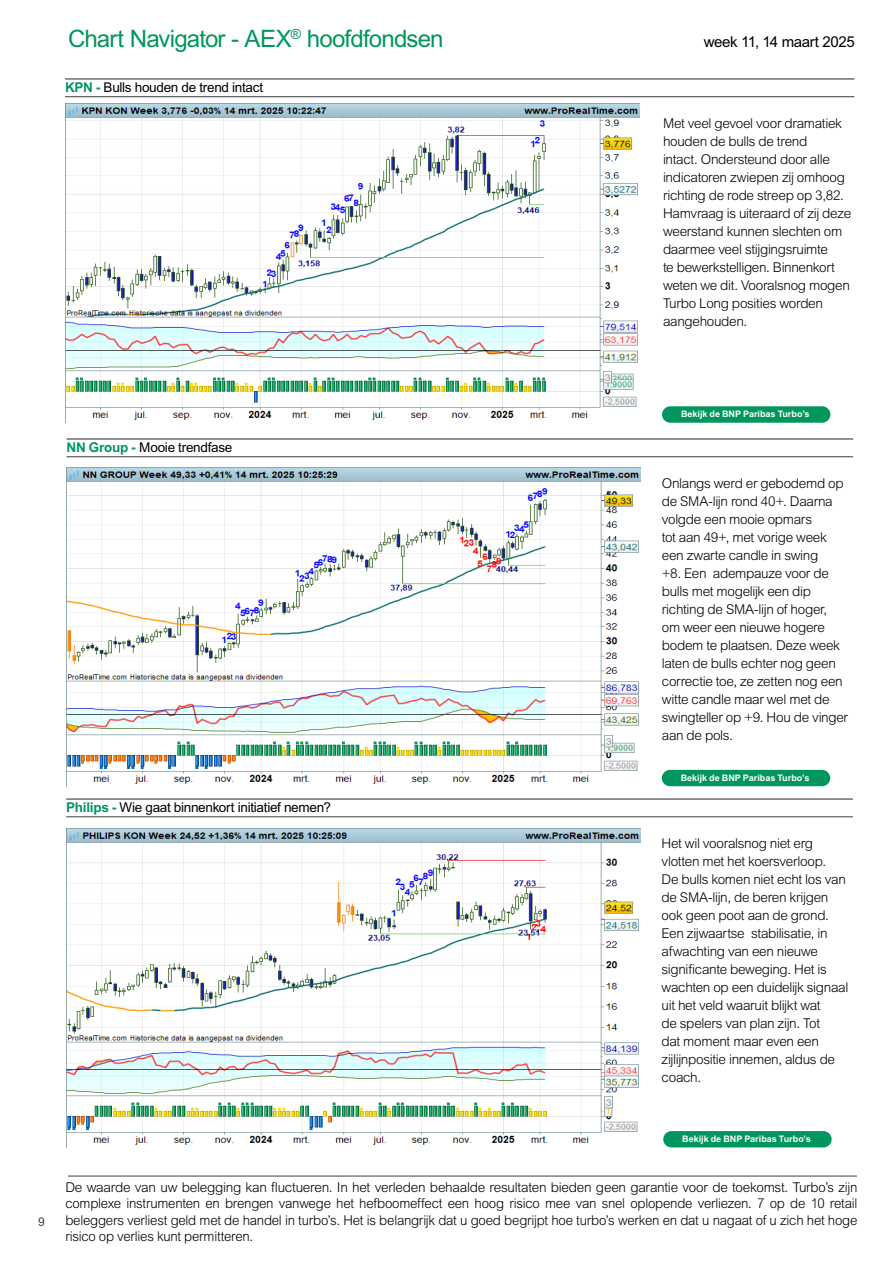
<style>
.page{position:relative;width:893px;height:1263px;background:#fff}
.page>*{position:absolute;margin:0;border:0;box-sizing:border-box;transform-origin:0 0}
.Heading_Table_Double{font:24px "Arial MT Std";letter-spacing:-.035em;color:#00965d}
.Heading_Table_Double-2{font:15px "Arial MT Std";letter-spacing:-.025em;color:#000}
.Body{font:300 13.5px/18px "Arial MT Std";letter-spacing:-.025em;color:#000}
.t1{font:13.5px "Arial MT Std";letter-spacing:-.02em;color:#000}
.t2{font:12px "Arial MT Std";color:#3e3e3f}
.t3{font:700 9px "Arial MT Std";color:#fff}
.s1{font-weight:700;color:#00965d}
</style>
<div class="page">
<hr style="left:68px;top:1175px;width:789px;height:2px;background:#78848a">
<div style="left:663px;top:1131px;width:169px;height:16px;background:#00965d;border-radius:8px"></div>
<hr style="left:66px;top:798px;width:787px;height:2px;background:#3e3e3f">
<hr style="left:66px;top:816px;width:787px;height:1px;background:#3e3e3f">
<img style="left:66px;top:829px;width:574px;height:319px">
<hr style="left:65px;top:78px;width:789px;height:2px;background:#3e3e3f">
<hr style="left:65px;top:96px;width:789px;height:1px;background:#3e3e3f">
<img style="left:65px;top:104px;width:574px;height:319px">
<div style="left:662px;top:406px;width:168px;height:17px;background:#00965d;border-radius:8px"></div>
<hr style="left:66px;top:438px;width:787px;height:2px;background:#3e3e3f">
<hr style="left:66px;top:456px;width:787px;height:1px;background:#3e3e3f">
<img style="left:66px;top:467px;width:575px;height:319px">
<div style="left:662px;top:770px;width:168px;height:16px;background:#00965d;border-radius:8px"></div>
<p class="Heading_Table_Double" style="left:68px;top:25px;width:377px">Chart Navigator - AEX<sup>®</sup> hoofdfondsen</p>
<p class="Heading_Table_Double-2" style="left:704px;top:33px;width:152px">week 11, 14 maart 2025</p>
<p class="t1" style="left:65px;top:80px;width:200px"><span class="s1">KPN -</span> Bulls houden de trend intact</p>
<p class="Body" style="left:663px;top:115px;width:190px">Met veel gevoel voor dramatiek houden de bulls de trend<br>intact. Ondersteund door alle indicatoren zwiepen zij omhoog richting de rode streep op 3,82.<br>Hamvraag is uiteraard of zij deze weerstand kunnen slechten om daarmee veel stijgingsruimte<br>te bewerkstelligen. Binnenkort weten we dit. Vooralsnog mogen<br>Turbo Long posities worden aangehouden.</p>
<p class="t2" style="left:38px;top:1215px;width:8px">9</p>
<p class="t1" style="left:66px;top:440px;width:167px"><span class="s1">NN Group -</span> Mooie trendfase</p>
<p class="t1" style="left:66px;top:800px;width:266px"><span class="s1">Philips -</span> Wie gaat binnenkort initiatief nemen?</p>
<p class="t3" style="left:681px;top:409px;width:130px">Bekijk de BNP Paribas Turbo’s</p>
<p class="Body" style="left:662px;top:475px;width:188px">Onlangs werd er gebodemd op de SMA-lijn rond 40+. Daarna volgde een mooie opmars<br>tot aan 49+, met vorige week een zwarte candle in swing<br>+8. Een adempauze voor de bulls met mogelijk een dip richting de SMA-lijn of hoger, om weer een nieuwe hogere bodem te plaatsen. Deze week laten de bulls echter nog geen correctie toe, ze zetten nog een witte candle maar wel met de swingteller op +9. Hou de vinger aan de pols.</p>
<p class="t3" style="left:681px;top:772px;width:130px">Bekijk de BNP Paribas Turbo’s</p>
<p class="Body" style="left:662px;top:835px;width:188px">Het wil vooralsnog niet erg vlotten met het koersverloop.<br>De bulls komen niet echt los van de SMA-lijn, de beren krijgen ook geen poot aan de grond.<br>Een zijwaartse stabilisatie, in afwachting van een nieuwe significante beweging. Het is wachten op een duidelijk signaal uit het veld waaruit blijkt wat<br>de spelers van plan zijn. Tot<br>dat moment maar even een zijlijnpositie innemen, aldus de coach.</p>
<p class="t3" style="left:682px;top:1134px;width:130px">Bekijk de BNP Paribas Turbo’s</p>
<p class="Body" style="left:65px;top:1179px;width:794px;line-height:16.5px;text-align:justify">De waarde van uw belegging kan fluctueren. In het verleden behaalde resultaten bieden geen garantie voor de toekomst. Turbo’s zijn complexe instrumenten en brengen vanwege het hefboomeffect een hoog risico mee van snel oplopende verliezen. 7 op de 10 retail beleggers verliest geld met de handel in turbo’s. Het is belangrijk dat u goed begrijpt hoe turbo’s werken en dat u nagaat of u zich het hoge risico op verlies kunt permitteren.</p>
</div>
